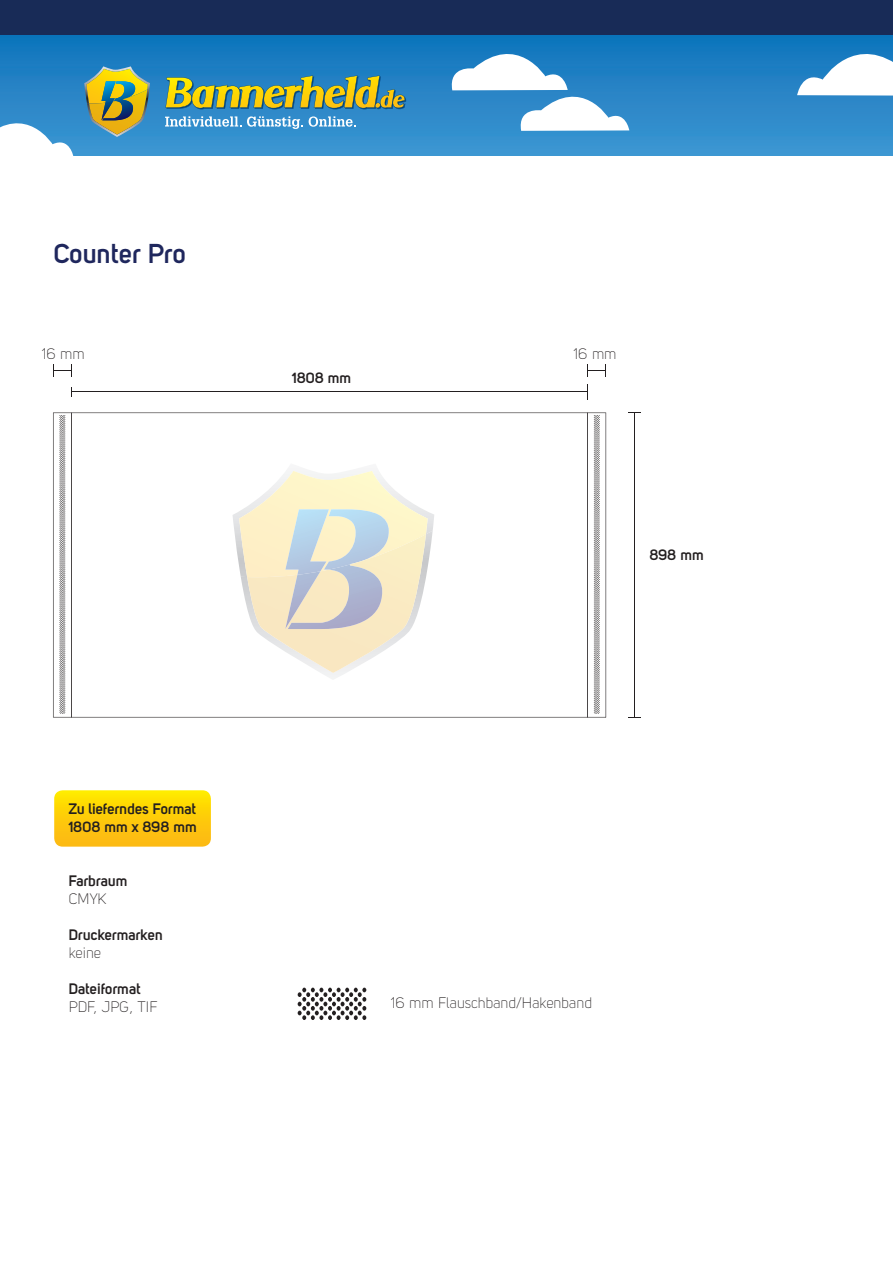
<style>
.page{position:relative;width:893px;height:1263px;background:#fff}
.page>*{position:absolute;margin:0;border:0;box-sizing:border-box;transform-origin:0 0}
.t1{font:700 27px "Uni Sans Semi";color:#1f275d}
.t2{font:700 15px/18px "Uni Sans Semi";color:#231f20}
.t3{font:15px "Uni Sans Light";color:#231f20}
</style>
<div class="page">
<img style="left:0;top:35px;width:893px;height:121px">
<div style="left:0;top:0;width:893px;height:35px;background:#182b57"></div>
<svg style="left:797px;top:35px;width:96px;height:61px"></svg>
<svg style="left:0;top:102px;width:74px;height:54px"></svg>
<svg style="left:448px;top:35px;width:181px;height:96px"></svg>
<svg style="left:165px;top:75px;width:241px;height:34px;background:#7d9a68"></svg>
<img style="left:84px;top:66px;width:66px;height:71px">
<svg style="left:165px;top:116px;width:138px;height:13px;background:#71b0db"></svg>
<svg style="left:309px;top:116px;width:47px;height:11px"></svg>
<svg style="left:72px;top:412px;width:515px;height:305px"></svg>
<hr style="left:72px;top:391px;width:516px;height:1px;background:#231f20">
<svg style="left:587px;top:384px;width:1px;height:16px"></svg>
<svg style="left:587px;top:364px;width:19px;height:13px"></svg>
<svg style="left:53px;top:364px;width:19px;height:13px"></svg>
<hr style="left:634px;top:413px;width:1px;height:304px;background:#231f20">
<svg style="left:628px;top:412px;width:13px;height:1px"></svg>
<svg style="left:628px;top:717px;width:13px;height:1px"></svg>
<svg style="left:233px;top:463px;width:201px;height:217px"></svg>
<svg style="left:587px;top:412px;width:19px;height:305px"></svg>
<svg style="left:53px;top:412px;width:19px;height:305px"></svg>
<svg style="left:54px;top:790px;width:157px;height:57px;background:#fdcf0e"></svg>
<svg style="left:298px;top:988px;width:68px;height:32px"></svg>
<h1 class="t1" style="left:54px;top:237px;width:134px">Counter Pro</h1>
<p class="t3" style="left:42px;top:345px;width:44px">16 mm</p>
<p class="t3" style="left:574px;top:345px;width:44px">16 mm</p>
<p class="t2" style="left:292px;top:369px;width:61px">1808 mm</p>
<p class="t2" style="left:650px;top:546px;width:56px">898 mm</p>
<p class="t2" style="left:69px;top:799px;width:130px">Zu lieferndes Format<br>1808 mm x 898 mm</p>
<p class="t2" style="left:69px;top:871px;width:60px">Farbraum</p>
<p class="t3" style="left:69px;top:890px;width:39px">CMYK</p>
<p class="t2" style="left:69px;top:925px;width:96px">Druckermarken</p>
<p class="t3" style="left:69px;top:944px;width:34px">keine</p>
<p class="t2" style="left:69px;top:979px;width:74px">Dateiformat</p>
<p class="t3" style="left:69px;top:998px;width:90px">PDF, JPG, TIF</p>
<p class="t3" style="left:391px;top:995px;width:203px">16 mm Flauschband/Hakenband</p>
</div>
